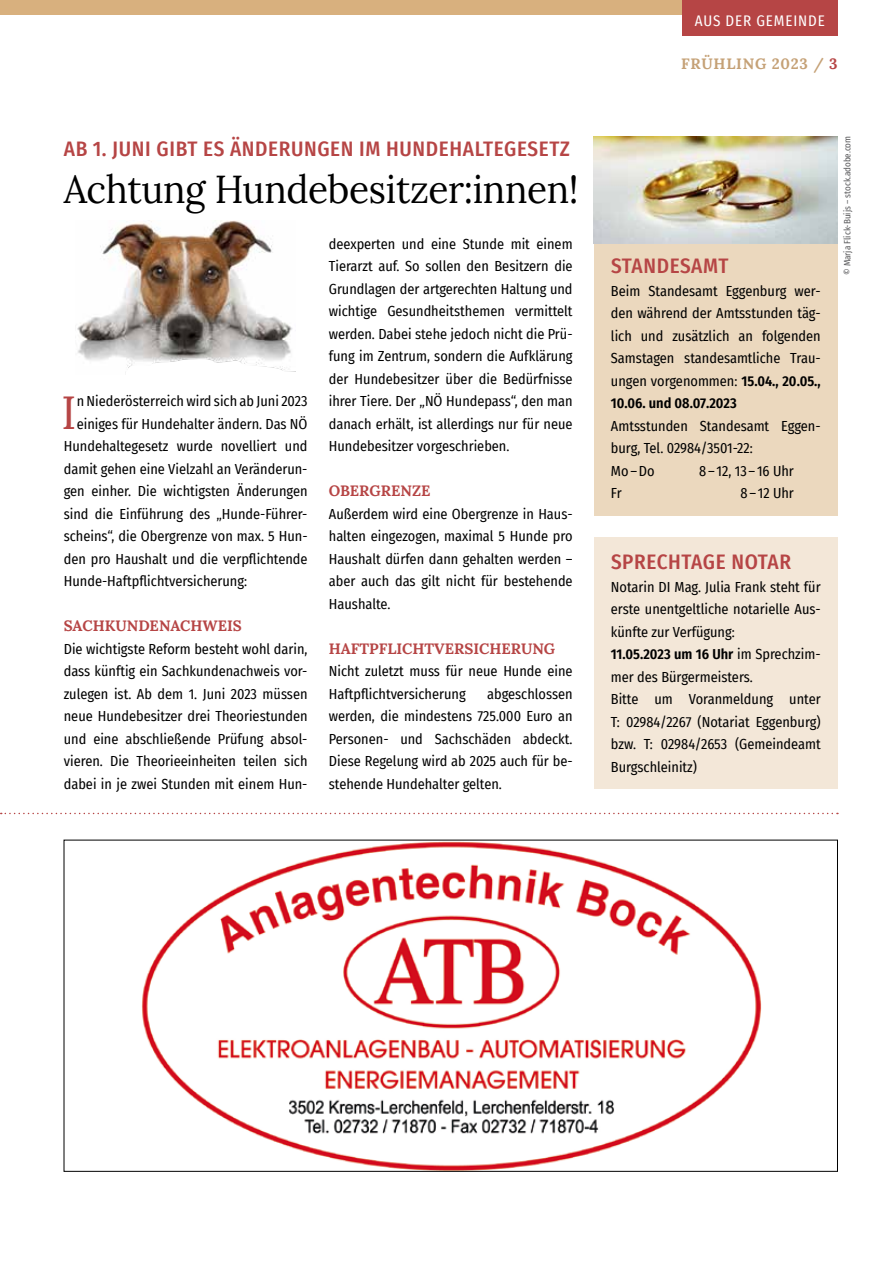
<style>
.page{position:relative;width:893px;height:1263px;background:#fff}
.page>*{position:absolute;margin:0;border:0;box-sizing:border-box;transform-origin:0 0}
.t1{font:46.35px "Lora";color:#b64545}
.t2{font:39px "Lora";letter-spacing:-.01em;color:#000;scale:.95 1}
.t3{font:500 21px "Fira Sans Condensed";letter-spacing:.03em;color:#b64545}
.t4{font:700 15px "Lora";color:#b64545}
.t5{font:700 15px "Lora";letter-spacing:.05em;color:#c5a176}
.t6{font:15px "Fira Sans Condensed";letter-spacing:.06em;color:#fff}
.t7{font:14.25px/22.5px "Fira Sans Condensed";color:#000;text-align:justify}
.t8{font:9px "Fira Sans Condensed";color:#58585a}
.s1{color:#b64545}
.s2{font-weight:600}
</style>
<div class="page">
<div style="left:594px;top:241px;width:244px;height:274px;background:#ebd8be"></div>
<div style="left:594px;top:537px;width:244px;height:252px;background:#f3e7d8"></div>
<img style="left:141px;top:842px;width:621px;height:327px">
<img style="left:77px;top:220px;width:218px;height:153px">
<img style="left:594px;top:136px;width:244px;height:108px">
<svg style="left:1px;top:813px;width:837px;height:1px"></svg>
<div style="left:0;top:0;width:682px;height:15px;background:#d8b07e"></div>
<div style="left:682px;top:0;width:156px;height:35px;background:#b64545"></div>
<p class="t6" style="left:695px;top:9px;width:132px">AUS DER GEMEINDE</p>
<p class="t5" style="left:681px;top:52px;width:158px">FRÜHLING 2023 / <span class="s1">3</span></p>
<h3 class="t3" style="left:64px;top:132px;width:507px">AB 1. JUNI GIBT ES ÄNDERUNGEN IM HUNDEHALTEGESETZ</h3>
<p class="t8" style="left:840px;top:275px;width:141px;rotate:-90deg">© Marja Flick-Buijs – stock.adobe.com</p>
<h2 class="t2" style="left:64px;top:160px;width:544px">Achtung Hundebesitzer:innen!</h2>
<p class="t7" style="left:329px;top:232px;width:245px">deexperten und eine Stunde mit einem Tierarzt auf. So sollen den Besitzern die Grundlagen der artgerechten Haltung und wichtige Gesundheitsthemen vermittelt werden. Dabei stehe jedoch nicht die Prü&shy;fung im Zentrum, sondern die Aufklärung der Hundebesitzer über die Bedürfnisse ihrer Tiere. Der „NÖ Hundepass“, den man danach erhält, ist allerdings nur für neue Hundebesitzer vorgeschrieben.</p>
<p class="t4" style="left:329px;top:479px;width:103px">OBERGRENZE</p>
<p class="t7" style="left:329px;top:502px;width:245px">Außerdem wird eine Obergrenze in Haus&shy;halten eingezogen, maximal 5 Hunde pro Haushalt dürfen dann gehalten werden – aber auch das gilt nicht für bestehende Haushalte.</p>
<p class="t4" style="left:329px;top:637px;width:228px">HAFTPFLICHTVERSICHERUNG</p>
<p class="t7" style="left:329px;top:659px;width:245px">Nicht zuletzt muss für neue Hunde eine<br>Haftpflichtversicherung</p>
<h3 class="t3" style="left:611px;top:249px;width:119px">STANDESAMT</h3>
<p class="t7" style="left:611px;top:279px;width:211px">Beim Standesamt Eggenburg wer&shy;den während der Amtsstunden täg&shy;lich und zusätzlich an folgenden Samstagen standesamtliche Trau&shy;ungen vorgenommen: <span class="s2">15.04., 20.05., 10.06. und 08.07.2023</span></p>
<p class="t7" style="left:611px;top:414px;width:211px;text-align:left">Amtsstunden Standesamt Eggen&shy;burg, Tel. 02984/3501-22:<br>Mo–Do</p>
<h1 class="t1" style="left:61px;top:377px;width:17px">I</h1>
<p class="t7" style="left:77px;top:389px;width:232px">n Niederösterreich wird sich ab Juni 2023</p>
<p class="t7" style="left:77px;top:412px;width:232px">einiges für Hundehalter ändern. Das NÖ</p>
<p class="t7" style="left:64px;top:434px;width:245px">Hundehaltegesetz wurde novelliert und</p>
<p class="t7" style="left:64px;top:457px;width:245px">damit gehen eine Vielzahl an Veränderun-</p>
<p class="t7" style="left:64px;top:479px;width:245px">gen einher. Die wichtigsten Änderungen</p>
<p class="t7" style="left:64px;top:502px;width:245px">sind die Einführung des „Hunde-Führer-</p>
<p class="t7" style="left:64px;top:524px;width:245px">scheins“, die Obergrenze von max. 5 Hun-</p>
<p class="t7" style="left:64px;top:547px;width:245px">den pro Haushalt und die verpflichtende</p>
<p class="t7" style="left:64px;top:569px;width:185px">Hunde-Haftpflichtversicherung:</p>
<p class="t4" style="left:64px;top:614px;width:180px">SACHKUNDENACHWEIS</p>
<p class="t7" style="left:64px;top:637px;width:245px">Die wichtigste Reform besteht wohl darin, dass künftig ein Sachkundenachweis vor&shy;zulegen ist. Ab dem 1. Juni 2023 müssen neue Hundebesitzer drei Theoriestunden und eine abschließende Prüfung absol&shy;vieren. Die Theorieeinheiten teilen sich dabei in je zwei Stunden mit einem Hun-</p>
<p class="t7" style="left:699px;top:459px;width:96px">8– 12, 13 – 16 Uhr</p>
<p class="t7" style="left:611px;top:482px;width:12px">Fr</p>
<p class="t7" style="left:740px;top:482px;width:55px">8– 12 Uhr</p>
<h3 class="t3" style="left:611px;top:545px;width:182px">SPRECHTAGE NOTAR</h3>
<p class="t7" style="left:611px;top:575px;width:211px;text-align:left">Notarin DI Mag. Julia Frank steht für erste unentgeltliche notarielle Aus&shy;künfte zur Verfügung:<br><span class="s2">11.05.2023 um 16 Uhr</span> im Sprechzim&shy;mer des Bürgermeisters.<br>Bitte um Voranmeldung unter<br>T: 02984/2267 (Notariat Eggenburg) bzw. T: 02984/2653 (Gemeindeamt<br>Burgschleinitz)</p>
<p class="t7" style="left:329px;top:682px;width:245px;text-indent:158px">abgeschlossen werden, die mindestens 725.000 Euro an Personen- und Sachschäden abdeckt.<br>Diese Regelung wird ab 2025 auch für be&shy;stehende Hundehalter gelten.</p>
</div>
